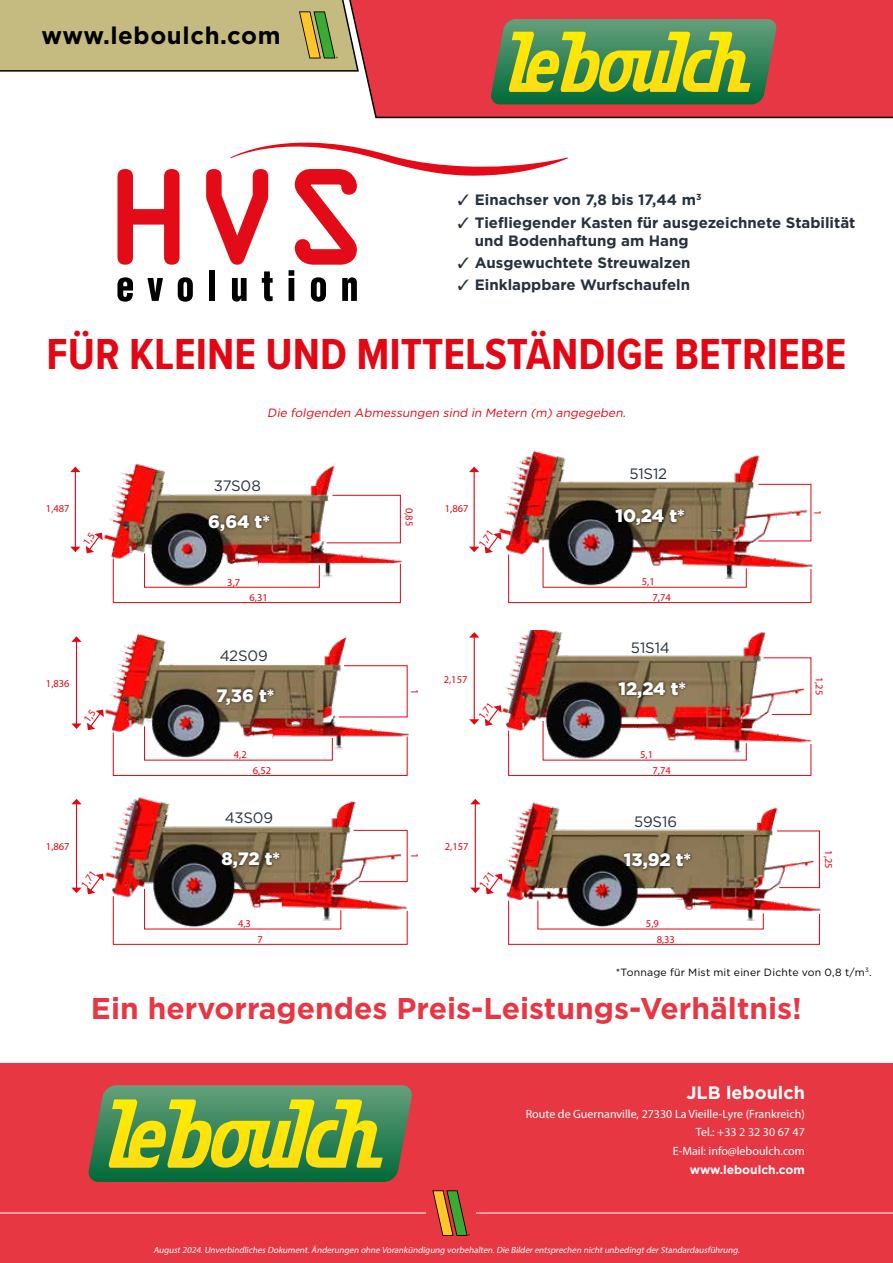
<style>
.page{position:relative;width:893px;height:1263px;background:#fff}
.page>*{position:absolute;margin:0;border:0;box-sizing:border-box;transform-origin:0 0}
.t1{font:700 45px "Proxima Nova Cond";color:#e30613}
.t2{font:700 30px "Gotham";color:#e73744}
.t3{font:700 24px "Gotham";letter-spacing:.025em;color:#000}
.t4{font:900 18px "Gotham";color:#fff}
.t5{font:700 18px "Gotham";color:#fff}
.t6{font:700 15px/18px "Gotham";color:#27313c}
.t7{font:15px "Gotham";letter-spacing:-.015em;color:#27313c}
.t8{font:12px/18.6px "Myriad Pro";color:#fff;text-align:right}
.t9{font:italic 12px "Gotham";color:#e30613}
.t10{font:700 12px "Gotham";color:#fff}
.t11{font:10.5px "Myriad Pro";color:#e30613}
.t12{font:10.5px "Gotham";letter-spacing:.02em;color:#000}
.t13{font:italic 9px "Myriad Pro";color:#fff}
</style>
<div class="page">
<div style="left:360px;top:0;width:533px;height:119px;background:#e73744"></div>
<svg style="left:0;top:0;width:360px;height:72px"></svg>
<svg style="left:490px;top:19px;width:287px;height:85px"></svg>
<div style="left:0;top:1063px;width:893px;height:200px;background:#e73743"></div>
<svg style="left:88px;top:1085px;width:324px;height:97px"></svg>
<hr style="left:0;top:1212px;width:893px;height:1px;background:#fff">
<div style="left:426px;top:1186px;width:49px;height:53px;background:#e73743"></div>
<svg style="left:432px;top:1190px;width:38px;height:46px"></svg>
<svg style="left:117px;top:277px;width:16px;height:25px"></svg>
<svg style="left:147px;top:278px;width:16px;height:23px"></svg>
<svg style="left:178px;top:277px;width:15px;height:25px"></svg>
<svg style="left:117px;top:169px;width:63px;height:96px"></svg>
<svg style="left:206px;top:142px;width:362px;height:160px"></svg>
<img style="left:103px;top:463px;width:299px;height:136px">
<svg style="left:326px;top:495px;width:75px;height:48px"></svg>
<svg style="left:113px;top:553px;width:288px;height:50px"></svg>
<hr style="left:75px;top:471px;width:1px;height:77px;background:#e30613">
<svg style="left:70px;top:467px;width:10px;height:5px"></svg>
<img style="left:105px;top:633px;width:304px;height:137px">
<svg style="left:338px;top:665px;width:70px;height:52px"></svg>
<svg style="left:113px;top:726px;width:295px;height:50px"></svg>
<hr style="left:76px;top:641px;width:1px;height:83px;background:#e30613">
<svg style="left:71px;top:636px;width:11px;height:6px"></svg>
<img style="left:101px;top:797px;width:307px;height:137px">
<svg style="left:353px;top:830px;width:55px;height:52px"></svg>
<svg style="left:113px;top:888px;width:295px;height:57px"></svg>
<hr style="left:76px;top:803px;width:1px;height:86px;background:#e30613">
<svg style="left:71px;top:874px;width:33px;height:20px"></svg>
<svg style="left:71px;top:799px;width:11px;height:5px"></svg>
<img style="left:484px;top:450px;width:329px;height:144px">
<svg style="left:508px;top:547px;width:303px;height:56px"></svg>
<svg style="left:485px;top:533px;width:17px;height:20px"></svg>
<hr style="left:474px;top:471px;width:1px;height:77px;background:#e30613">
<svg style="left:469px;top:547px;width:10px;height:5px"></svg>
<svg style="left:469px;top:467px;width:10px;height:5px"></svg>
<img style="left:502px;top:630px;width:310px;height:142px">
<svg style="left:763px;top:657px;width:48px;height:58px"></svg>
<svg style="left:508px;top:721px;width:303px;height:55px"></svg>
<svg style="left:485px;top:705px;width:17px;height:21px"></svg>
<hr style="left:474px;top:637px;width:1px;height:83px;background:#e30613">
<svg style="left:469px;top:719px;width:10px;height:6px"></svg>
<svg style="left:469px;top:632px;width:10px;height:6px"></svg>
<img style="left:485px;top:802px;width:336px;height:109px">
<svg style="left:777px;top:830px;width:43px;height:58px"></svg>
<svg style="left:508px;top:900px;width:312px;height:45px"></svg>
<svg style="left:486px;top:874px;width:17px;height:20px"></svg>
<hr style="left:475px;top:803px;width:1px;height:86px;background:#e30613">
<svg style="left:470px;top:888px;width:10px;height:5px"></svg>
<svg style="left:470px;top:799px;width:10px;height:5px"></svg>
<div style="left:206px;top:512px;width:66px;height:22px;background:#000;opacity:.75"></div>
<div style="left:613px;top:507px;width:74px;height:21px;background:#000;opacity:.75"></div>
<div style="left:214px;top:686px;width:62px;height:22px;background:#000;opacity:.75"></div>
<div style="left:616px;top:679px;width:72px;height:22px;background:#000;opacity:.75"></div>
<div style="left:219px;top:850px;width:63px;height:21px;background:#000;opacity:.75"></div>
<div style="left:621px;top:851px;width:72px;height:21px;background:#000;opacity:.75"></div>
<svg style="left:71px;top:709px;width:33px;height:21px"></svg>
<svg style="left:70px;top:532px;width:33px;height:21px"></svg>
<h3 class="t3" style="left:41px;top:21px;width:241px">www.leboulch.com</h3>
<p class="t6" style="left:458px;top:191px;width:245px">✓ Einachser von 7,8 bis 17,44 m<sup>3</sup></p>
<p class="t6" style="left:475px;top:213px;width:382px;text-indent:-17px">✓ Tiefliegender Kasten für ausgezeichnete Stabilität und Bodenhaftung am Hang</p>
<p class="t6" style="left:458px;top:253px;width:234px">✓ Ausgewuchtete Streuwalzen</p>
<p class="t6" style="left:458px;top:275px;width:234px">✓ Einklappbare Wurfschaufeln</p>
<h1 class="t1" style="left:46px;top:321px;width:802px">FÜR KLEINE UND MITTELSTÄNDIGE BETRIEBE</h1>
<p class="t9" style="left:267px;top:406px;width:362px">Die folgenden Abmessungen sind in Metern (m) angegeben.</p>
<p class="t7" style="left:214px;top:477px;width:48px">37S08</p>
<p class="t7" style="left:629px;top:465px;width:39px">51S12</p>
<p class="t11" style="left:46px;top:502px;width:25px">1,487</p>
<p class="t11" style="left:445px;top:502px;width:25px">1,867</p>
<p class="t11" style="left:416px;top:508px;width:20px;rotate:90deg">0,85</p>
<p class="t4" style="left:208px;top:511px;width:63px">6,64 t*</p>
<p class="t4" style="left:615px;top:506px;width:71px">10,24 t*</p>
<p class="t11" style="left:475px;top:542px;width:20px;rotate:-55deg">1,71</p>
<p class="t11" style="left:46px;top:677px;width:25px">1,836</p>
<p class="t11" style="left:227px;top:576px;width:14px">3,7</p>
<p class="t11" style="left:249px;top:591px;width:20px">6,31</p>
<p class="t7" style="left:220px;top:647px;width:49px">42S09</p>
<p class="t11" style="left:642px;top:575px;width:14px">5,1</p>
<p class="t11" style="left:652px;top:591px;width:20px">7,74</p>
<p class="t7" style="left:631px;top:639px;width:40px">51S14</p>
<p class="t11" style="left:444px;top:673px;width:25px">2,157</p>
<p class="t4" style="left:217px;top:685px;width:59px">7,36 t*</p>
<p class="t4" style="left:618px;top:678px;width:69px">12,24 t*</p>
<p class="t11" style="left:421px;top:689px;width:7px;rotate:90deg">1</p>
<p class="t11" style="left:475px;top:714px;width:20px;rotate:-54deg">1,71</p>
<p class="t11" style="left:234px;top:748px;width:14px">4,2</p>
<p class="t11" style="left:640px;top:748px;width:14px">5,1</p>
<p class="t11" style="left:253px;top:764px;width:20px">6,52</p>
<p class="t11" style="left:652px;top:764px;width:20px">7,74</p>
<p class="t7" style="left:225px;top:810px;width:50px">43S09</p>
<p class="t7" style="left:634px;top:813px;width:44px">59S16</p>
<p class="t11" style="left:46px;top:840px;width:25px">1,867</p>
<p class="t11" style="left:445px;top:840px;width:25px">2,157</p>
<p class="t4" style="left:222px;top:848px;width:60px">8,72 t*</p>
<p class="t4" style="left:624px;top:850px;width:69px">13,92 t*</p>
<p class="t11" style="left:421px;top:853px;width:7px;rotate:90deg">1</p>
<p class="t11" style="left:78px;top:883px;width:20px;rotate:-54deg">1,71</p>
<p class="t11" style="left:476px;top:883px;width:20px;rotate:-54deg">1,71</p>
<p class="t11" style="left:238px;top:917px;width:14px">4,3</p>
<p class="t11" style="left:258px;top:933px;width:7px">7</p>
<p class="t11" style="left:646px;top:917px;width:14px">5,9</p>
<p class="t11" style="left:657px;top:932px;width:20px">8,33</p>
<p class="t11" style="left:824px;top:510px;width:7px;rotate:90deg">1</p>
<p class="t11" style="left:826px;top:677px;width:20px;rotate:90deg">1,25</p>
<p class="t11" style="left:835px;top:850px;width:20px;rotate:90deg">1,25</p>
<p class="t12" style="left:616px;top:966px;width:257px">*Tonnage für Mist mit einer Dichte von 0,8 t/m<sup>3</sup>.</p>
<h2 class="t2" style="left:91px;top:991px;width:712px">Ein hervorragendes Preis-Leistungs-Verhältnis!</h2>
<p class="t5" style="left:686px;top:1082px;width:120px">JLB leboulch</p>
<p class="t8" style="left:526px;top:1104px;width:281px">Route de Guernanville, 27330 La Vieille-Lyre (Frankreich)<br>Tel.: +33 2 32 30 67 47<br>E-Mail: info@leboulch.com</p>
<p class="t10" style="left:690px;top:1162px;width:117px">www.leboulch.com</p>
<p class="t13" style="left:153px;top:1245px;width:590px">August2024.Unverbindliches Dokument.Änderungen ohne Vorankündigung vorbehalten.Die Bilderentsprechen nichtunbedingtderStandardausführung.</p>
</div>
